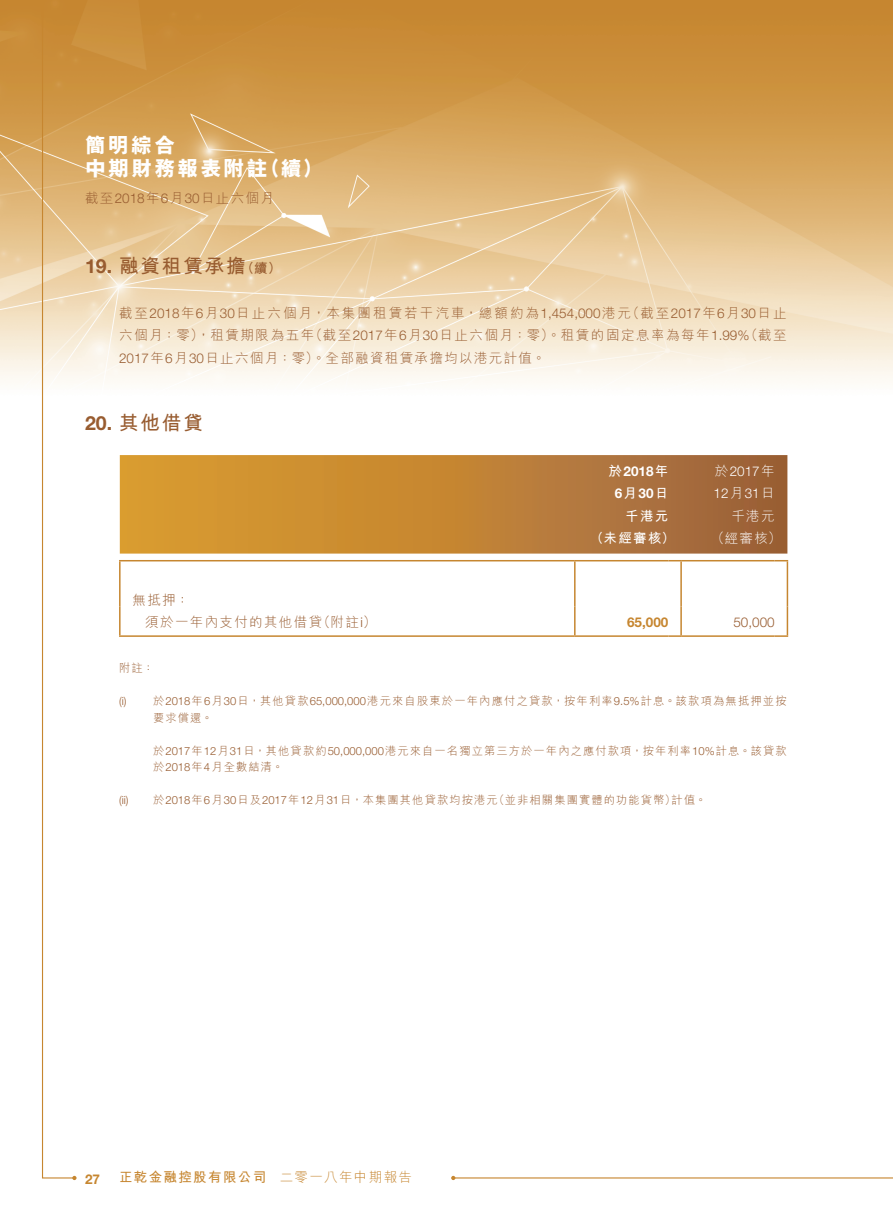
<style>
.page{position:relative;width:893px;height:1212px;background:#fff}
.page>*{position:absolute;margin:0;border:0;box-sizing:border-box;transform-origin:0 0}
.t1{font:800 21px "M Hei HK";letter-spacing:.1em;color:#fff}
.t2{font:700 19.5px "M Hei HK";letter-spacing:.1em;color:#985c30}
.t3{font:300 13.5px/22.5px "M Hei HK";letter-spacing:.115em;color:#985c30}
.t4{font:300 13.5px "M Hei HK";letter-spacing:.155em;color:#985c30}
.t5{font:300 13.5px/22.5px "Helvetica Neue LT Std";color:#fff}
.t6{font:700 13.5px/22.5px "Helvetica Neue LT Std";color:#fff;text-align:center}
.t7{font:700 13.5px "M Hei HK";letter-spacing:.1em;color:#c68630}
.t8{font:300 13.5px "M Hei HK";letter-spacing:.1em;color:#c68630}
.t9{font:700 13.5px "M Hei HK";letter-spacing:.1em;color:#fff}
.t10{font:700 13.5px "Helvetica Neue LT Std";color:#c68630}
.t11{font:300 13.5px "M Hei HK";letter-spacing:.1em;color:#fff}
.t12{font:300 13.5px "Helvetica Neue LT Std";color:#985c30}
.t13{font:700 13.5px "M Hei HK";color:#985c30}
.t14{font:300 11.25px/16.5px "M Hei HK";letter-spacing:.1em;color:#985c30}
.t15{font:300 11.25px "Helvetica Neue LT Std";color:#985c30}
.s1{font-family:"Helvetica Neue LT Std"}
.s2{font-family:"M Hei HK"}
</style>
<div class="page">
<img style="left:0;top:0;width:893px;height:1181px">
<hr style="left:454px;top:1177px;width:439px;height:1px;background:#c68630">
<svg style="left:451px;top:1176px;width:4px;height:4px"></svg>
<svg style="left:41px;top:0;width:36px;height:1180px"></svg>
<svg style="left:120px;top:455px;width:667px;height:99px;background:#bf8236"></svg>
<hr style="left:119px;top:635px;width:456px;height:2px;background:#c68630">
<hr style="left:575px;top:635px;width:93px;height:2px;background:#c68630">
<hr style="left:681px;top:635px;width:94px;height:2px;background:#c68630">
<hr style="left:119px;top:560px;width:456px;height:1px;background:#c68630">
<hr style="left:575px;top:560px;width:93px;height:1px;background:#c68630">
<svg style="left:668px;top:560px;width:13px;height:1px"></svg>
<hr style="left:681px;top:560px;width:94px;height:1px;background:#c68630">
<hr style="left:119px;top:561px;width:2px;height:23px;background:#c68630">
<hr style="left:119px;top:584px;width:2px;height:22px;background:#c68630">
<hr style="left:119px;top:606px;width:2px;height:23px;background:#c68630">
<svg style="left:119px;top:629px;width:2px;height:6px"></svg>
<svg style="left:775px;top:560px;width:13px;height:77px"></svg>
<hr style="left:574px;top:561px;width:2px;height:23px;background:#c68630">
<hr style="left:574px;top:584px;width:2px;height:22px;background:#c68630">
<hr style="left:574px;top:606px;width:2px;height:23px;background:#c68630">
<svg style="left:574px;top:629px;width:2px;height:6px"></svg>
<hr style="left:680px;top:561px;width:2px;height:23px;background:#c68630">
<hr style="left:680px;top:584px;width:2px;height:22px;background:#c68630">
<hr style="left:680px;top:606px;width:2px;height:23px;background:#c68630">
<svg style="left:668px;top:629px;width:14px;height:8px"></svg>
<h1 class="t1" style="left:85px;top:135px;width:92px">簡明綜合</h1>
<h1 class="t1" style="left:260px;top:158px;width:64px">（續(</h1>
<h1 class="t1" style="left:85px;top:158px;width:184px">中期財務報表附註</h1>
<p class="t3" style="left:85px;top:187px;width:190px">截至<span class="s1">2018</span>年<span class="s1">6</span>月<span class="s1">30</span>日止六個月</p>
<h2 class="t2" style="left:85px;top:251px;width:162px"><span class="s1">19.</span> 融資租賃承擔</h2>
<p class="t13" style="left:241px;top:259px;width:42px">（續(</p>
<p class="t3" style="left:626px;top:301px;width:162px">（截至<span class="s1">2017</span>年<span class="s1">6</span>月<span class="s1">30</span>日止</p>
<p class="t4" style="left:119px;top:306px;width:514px">截至<span class="s1">2018</span>年<span class="s1">6</span>月<span class="s1">30</span>日止六個月，本集團租賃若干汽車，總額約為<span class="s1">1,454,000</span>港元</p>
<p class="t3" style="left:119px;top:324px;width:428px">六個月：零，）租賃期限為五年<br><span class="s1">2017</span>年<span class="s1">6</span>月<span class="s1">30</span>日止六個月：零）。全部融資租賃承擔均以港元計值。</p>
<p class="t3" style="left:309px;top:324px;width:442px">（截至<span class="s1">2017</span>年<span class="s1">6</span>月<span class="s1">30</span>日止六個月：零）。租賃的固定息率為每年<span class="s1">1.99%</span></p>
<p class="t3" style="left:744px;top:324px;width:44px">（截至</p>
<h2 class="t2" style="left:85px;top:409px;width:119px"><span class="s1">20.</span> 其他借貸</h2>
<p class="t3" style="left:133px;top:588px;width:58px">無抵押：</p>
<p class="t6" style="left:609px;top:459px;width:61px"><span class="s2">於</span>2018<span class="s2">年<br></span>6<span class="s2">月</span>30<span class="s2">日</span></p>
<p class="t5" style="left:714px;top:459px;width:63px"><span class="s2">於</span>2017<span class="s2">年<br></span>12<span class="s2">月</span>31<span class="s2">日</span></p>
<p class="t11" style="left:731px;top:509px;width:45px">千港元</p>
<p class="t9" style="left:625px;top:506px;width:45px">千港元</p>
<p class="t9" style="left:590px;top:529px;width:87px">（未經審核）</p>
<p class="t11" style="left:711px;top:531px;width:72px">（經審核(</p>
<p class="t3" style="left:145px;top:611px;width:178px">須於一年內支付的其他借貸</p>
<p class="t14" style="left:119px;top:660px;width:36px">附註：</p>
<p class="t14" style="left:153px;top:693px;width:635px">於<span class="s1">2018</span>年<span class="s1">6</span>月<span class="s1">30</span>日，其他貸款<span class="s1">65,000,000</span>港元來自股東於一年內應付之貸款，按年利率<span class="s1">9.5%</span>計息。該款項為無抵押並按</p>
<p class="t3" style="left:317px;top:611px;width:61px">（附註<span class="s1">i</span>(</p>
<p class="t10" style="left:627px;top:614px;width:43px">65,000</p>
<p class="t12" style="left:733px;top:614px;width:43px">50,000</p>
<p class="t15" style="left:119px;top:694px;width:9px">) i(</p>
<p class="t15" style="left:119px;top:793px;width:11px">i i( )</p>
<p class="t14" style="left:153px;top:709px;width:61px">要求償還。</p>
<p class="t14" style="left:153px;top:742px;width:635px">於<span class="s1">2017</span>年<span class="s1">12</span>月<span class="s1">31</span>日，其他貸款約<span class="s1">50,000,000</span>港元來自一名獨立第三方於一年內之應付款項，按年利率<span class="s1">10%</span>計息。該貸款於<span class="s1">2018</span>年<span class="s1">4</span>月全數結清。</p>
<p class="t14" style="left:672px;top:792px;width:36px">計值。</p>
<p class="t14" style="left:153px;top:792px;width:346px">於<span class="s1">2018</span>年<span class="s1">6</span>月<span class="s1">30</span>日及<span class="s1">2017</span>年<span class="s1">12</span>月<span class="s1">31</span>日，本集團其他貸款均按港元</p>
<p class="t14" style="left:494px;top:792px;width:184px">（並非相關集團實體的功能貨幣）</p>
<p class="t10" style="left:85px;top:1170px;width:17px">27</p>
<p class="t7" style="left:119px;top:1167px;width:149px">正乾金融控股有限公司</p>
<p class="t8" style="left:280px;top:1170px;width:134px">二零一八年中期報告</p>
</div>
